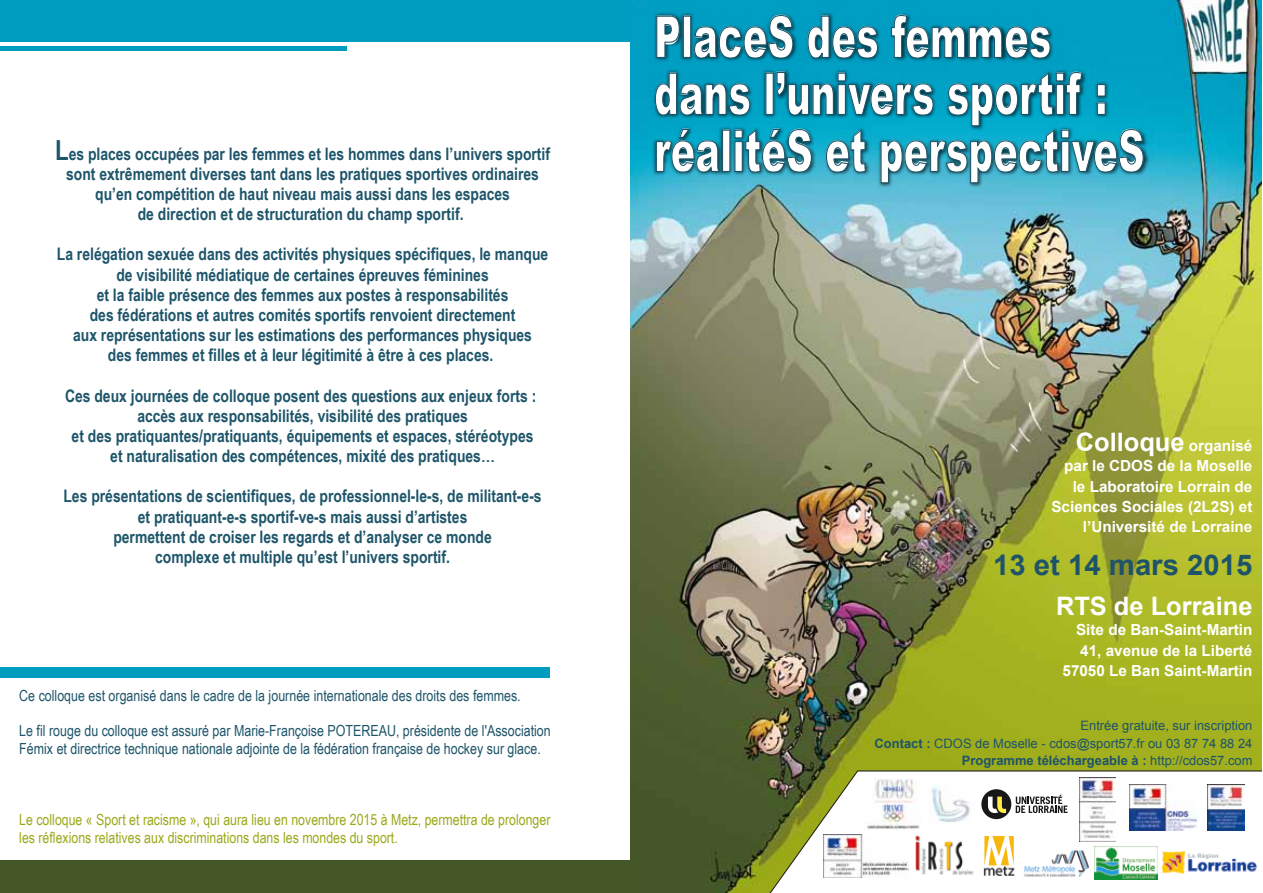
<style>
.page{position:relative;width:1263px;height:893px;background:#fff}
.page>*{position:absolute;margin:0;border:0;box-sizing:border-box;transform-origin:0 0}
.t1{font:900 57.6px/57px "Arial";color:#fff;scale:.64 1}
.t2{font:700 28.5px "Arial";color:#1e5469}
.t3{font:700 25.5px "Arial";color:#fff}
.t4{font:700 17.25px/20.2px "Arial Narrow";color:#1e556a;text-align:center}
.t5{font:15.3px/17.9px "Arial Narrow";color:#1e556a}
.t6{font:700 15.3px/20.2px "Arial";color:#fff;text-align:right}
.t7{font:15.3px/17.9px "Arial Narrow";color:#9aa919}
.t8{font:12.9px/17.2px "Arial";color:#1e5469;text-align:right}
.s1{font-size:27.75px}
.s2{font-size:15.3px}
.s3{font-weight:700}
</style>
<div class="page">
<div style="left:0;top:860px;width:637px;height:33px;background:#455727"></div>
<div style="left:0;top:0;width:675px;height:42px;background:#009dc1"></div>
<img style="left:630px;top:0;width:632px;height:893px">
<img style="left:650px;top:3px;width:502px;height:251px">
<svg style="left:656px;top:15px;width:24px;height:43px"></svg>
<div style="left:683px;top:16px;width:8px;height:42px;border:1px solid #1e5469"></div>
<svg style="left:693px;top:14px;width:101px;height:45px;background:#03647b"></svg>
<svg style="left:807px;top:15px;width:72px;height:44px;background:#04637a"></svg>
<svg style="left:890px;top:14px;width:161px;height:45px;background:#04657d"></svg>
<svg style="left:654px;top:71px;width:490px;height:113px;background:#0f7c94"></svg>
<svg style="left:761px;top:769px;width:501px;height:124px"></svg>
<div style="left:0;top:46px;width:347px;height:5px;background:#009dc1"></div>
<div style="left:0;top:667px;width:550px;height:11px;background:#009dc1"></div>
<img style="left:1207px;top:785px;width:38px;height:46px">
<img style="left:1163px;top:852px;width:94px;height:22px">
<img style="left:1095px;top:846px;width:62px;height:33px">
<svg style="left:1016px;top:795px;width:51px;height:18px"></svg>
<div style="left:981px;top:789px;width:30px;height:30px;background:#1a171b;border-radius:50%"></div>
<svg style="left:988px;top:797px;width:18px;height:16px"></svg>
<img style="left:824px;top:834px;width:84px;height:43px">
<img style="left:915px;top:835px;width:59px;height:40px">
<img style="left:982px;top:835px;width:33px;height:40px">
<div style="left:983px;top:835px;width:32px;height:31px;background:#fff"></div>
<svg style="left:984px;top:836px;width:30px;height:29px"></svg>
<img style="left:1021px;top:844px;width:70px;height:37px">
<img style="left:929px;top:785px;width:43px;height:38px">
<img style="left:1129px;top:785px;width:67px;height:46px">
<img style="left:1080px;top:778px;width:35px;height:63px">
<img style="left:865px;top:778px;width:56px;height:52px">
<p class="t4" style="left:55px;top:143px;width:496px"><span class="s1">L</span>es places occupées par les femmes et les hommes dans l’univers sportif sont extrêmement diverses tant dans les pratiques sportives ordinaires qu’en compétition de haut niveau mais aussi dans les espaces<br>de direction et de structuration du champ sportif.</p>
<p class="t4" style="left:57px;top:244px;width:493px">La relégation sexuée dans des activités physiques spécifiques, le manque de visibilité médiatique de certaines épreuves féminines<br>et la faible présence des femmes aux postes à responsabilités<br>des fédérations et autres comités sportifs renvoient directement<br>aux représentations sur les estimations des performances physiques<br>des femmes et filles et à leur légitimité à être à ces places.</p>
<p class="t4" style="left:65px;top:385px;width:473px">Ces deux journées de colloque posent des questions aux enjeux forts : accès aux responsabilités, visibilité des pratiques<br>et des pratiquantes/pratiquants, équipements et espaces, stéréotypes et naturalisation des compétences, mixité des pratiques…</p>
<p class="t4" style="left:63px;top:486px;width:480px">Les présentations de scientifiques, de professionnel--le--s, de militant--e--s et pratiquant--e--s sportif--ve--s mais aussi d’artistes<br>permettent de croiser les regards et d’analyser ce monde<br>complexe et multiple qu’est l’univers sportif.</p>
<p class="t5" style="left:19px;top:686px;width:503px">Ce colloque est organisé dans le cadre de la journée internationale des droits des femmes.</p>
<p class="t5" style="left:19px;top:722px;width:533px">Le fil rouge du colloque est assuré par Marie--Françoise POTEREAU, présidente de l'Association<br>Fémix et directrice technique nationale adjointe de la fédération française de hockey sur glace.</p>
<p class="t7" style="left:19px;top:811px;width:533px">Le colloque « Sport et racisme », qui aura lieu en novembre 2015 à Metz, permettra de prolonger les réflexions relatives aux discriminations dans les mondes du sport.</p>
<h1 class="t1" style="left:654px;top:6px;width:768px">PlaceS des femmes dans l’univers sportif : réalitéS et perspectiveS</h1>
<h3 class="t3" style="left:1076px;top:428px;width:178px">Colloque <span class="s2">organisé</span></h3>
<p class="t6" style="left:1051px;top:456px;width:202px">par le CDOS de la Moselle le Laboratoire Lorrain de<br>Sciences Sociales (2L2S) et l’Université de Lorraine</p>
<h2 class="t2" style="left:993px;top:549px;width:261px">13 et 14 mars 2015</h2>
<h3 class="t3" style="left:1056px;top:592px;width:198px">RTS de Lorraine</h3>
<p class="t6" style="left:1062px;top:620px;width:191px">Site de Ban--Saint--Martin<br>41, avenue de la Liberté<br>57050 Le Ban Saint--Martin</p>
<p class="t8" style="left:874px;top:717px;width:379px">Entrée gratuite, sur inscription<br><span class="s3">Contact :</span> CDOS de Moselle -- cdos@sport57.fr ou 03 87 74 88 24<br><span class="s3">Programme téléchargeable à :</span> http://cdos57.com</p>
</div>
